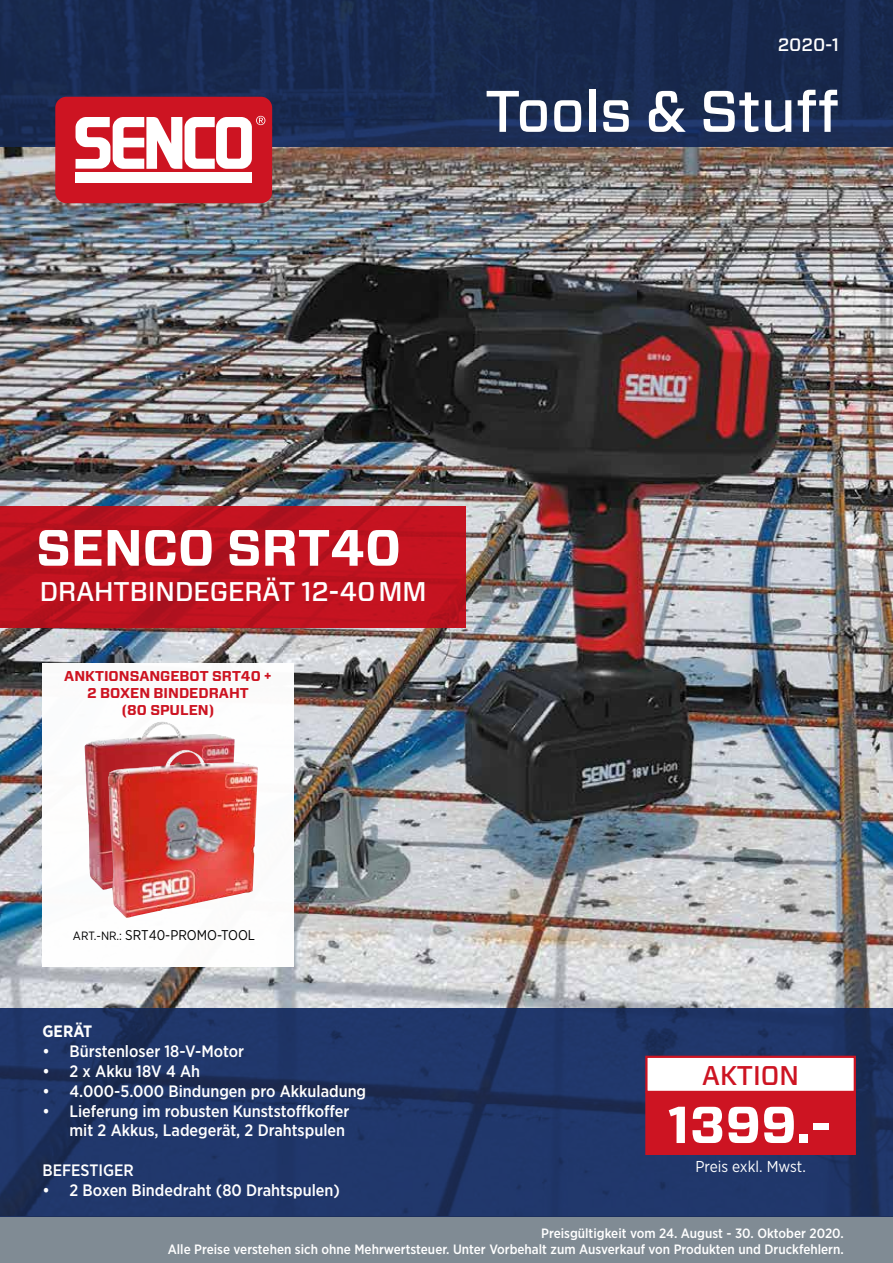
<style>
.page{position:relative;width:893px;height:1263px;background:#fff}
.page>*{position:absolute;margin:0;border:0;box-sizing:border-box;transform-origin:0 0}
.t1{font:500 58.5px "Forza";color:#fff}
.t2{font:700 51.75px "Forza";color:#fff}
.t3{font:700 51px "Forza";color:#fff}
.t4{font:500 27px "Forza";color:#fff}
.t5{font:500 27px "Forza";color:#cd1422}
.t6{font:500 18px "Forza";color:#fff}
.t7{font:500 16.5px/19.8px "Gotham Narrow";color:#fff;text-align:right}
.t8{font:700 16.5px "Gotham Narrow";color:#fff}
.t9{font:15.75px "Gotham Narrow";color:#fff}
.t10{font:700 14.25px/17.1px "Forza";color:#cd1422;text-align:center}
.t11{font:14.1px "Gotham Narrow";color:#000}
.t12{font:500 13.5px/16.2px "Gotham Narrow";color:#fff;text-align:right}
.s1{font-size:12px}
</style>
<div class="page">
<img style="left:0;top:147px;width:893px;height:861px">
<div style="left:43px;top:663px;width:251px;height:304px;background:#fff"></div>
<img style="left:85px;top:722px;width:150px;height:168px">
<img style="left:108px;top:750px;width:146px;height:168px">
<svg style="left:0;top:0;width:893px;height:147px;background:#192a50"></svg>
<div style="left:0;top:1217px;width:893px;height:46px;background:#808b94"></div>
<svg style="left:0;top:506px;width:466px;height:121px;background:#bd121f"></svg>
<svg style="left:0;top:1008px;width:893px;height:209px;background:#1f3466"></svg>
<div style="left:55px;top:97px;width:217px;height:106px;background:#cd1422;border-radius:11px"></div>
<div style="left:76px;top:173px;width:176px;height:10px;background:#fff"></div>
<svg style="left:76px;top:116px;width:189px;height:53px"></svg>
<div style="left:646px;top:1057px;width:209px;height:35px;background:#fff"></div>
<div style="left:645px;top:1056px;width:211px;height:37px;border:2px solid #cd1422"></div>
<div style="left:645px;top:1091px;width:211px;height:64px;background:#cd1422"></div>
<p class="t6" style="left:778px;top:33px;width:63px">2020-1</p>
<h1 class="t1" style="left:485px;top:73px;width:355px">Tools &amp; Stuff</h1>
<h3 class="t3" style="left:36px;top:514px;width:366px">SENCO SRT40</h3>
<h3 class="t4" style="left:40px;top:574px;width:388px">DRAHTBINDEGERÄT 12-40MM</h3>
<p class="t10" style="left:64px;top:668px;width:209px">ANKTIONSANGEBOT SRT40 +<br>2 BOXEN BINDEDRAHT<br>(80 SPULEN)</p>
<p class="t11" style="left:73px;top:926px;width:184px"><span class="s1">ART.-NR.:</span> SRT40-PROMO-TOOL</p>
<p class="t8" style="left:43px;top:1021px;width:51px">GERÄT</p>
<p class="t7" style="left:43px;top:1041px;width:203px">• Bürstenloser 18-V-Motor</p>
<p class="t7" style="left:43px;top:1061px;width:159px">• 2 x Akku 18V 4 Ah</p>
<p class="t7" style="left:43px;top:1081px;width:325px">• 4.000-5.000 Bindungen pro Akkuladung</p>
<p class="t7" style="left:43px;top:1100px;width:308px">• Lieferung im robusten Kunststoffkoffer mit 2 Akkus, Ladegerät, 2 Drahtspulen</p>
<p class="t7" style="left:43px;top:1160px;width:93px">BEFESTIGER</p>
<p class="t7" style="left:43px;top:1180px;width:299px">• 2 Boxen Bindedraht (80 Drahtspulen)</p>
<h3 class="t5" style="left:702px;top:1058px;width:98px">AKTION</h3>
<h2 class="t2" style="left:668px;top:1090px;width:164px">1399.-</h2>
<p class="t9" style="left:695px;top:1157px;width:112px">Preis exkl. Mwst.</p>
<p class="t12" style="left:168px;top:1225px;width:678px">Preisgültigkeit vom 24. August - 30. Oktober 2020.<br>Alle Preise verstehen sich ohne Mehrwertsteuer. Unter Vorbehalt zum Ausverkauf von Produkten und Druckfehlern.</p>
</div>
